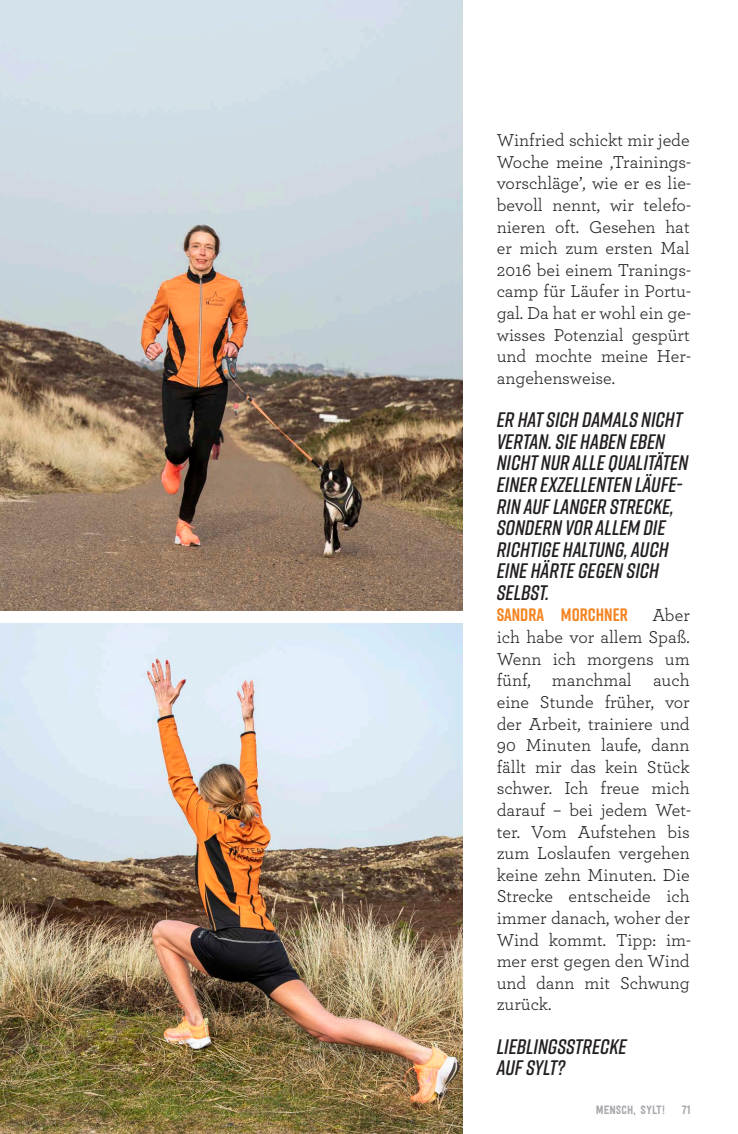
<style>
.page{position:relative;width:738px;height:1134px;background:#fff}
.page>*{position:absolute;margin:0;border:0;box-sizing:border-box;transform-origin:0 0}
.t1{font:italic 600 21px/21.6px "Rift";color:#231f20}
.t2{font:18px/21.6px "Archer";color:#231f20;text-align:justify}
.t3{font:700 18px "Rift";color:#f58420}
.t4{font:12px "Festivo Letters No.1";color:#a8a9ad}
</style>
<div class="page">
<img style="left:0;top:624px;width:462px;height:510px">
<img style="left:0;top:0;width:462px;height:611px">
<p class="t2" style="left:496px;top:129px;width:196px">Winfried schickt mir jede Woche meine ,Trainings&shy;vorschläge’, wie er es lie&shy;bevoll nennt, wir telefo&shy;nieren oft. Gesehen hat er mich zum ersten Mal 2016 bei einem Tranings&shy;camp für Läufer in Portu&shy;gal. Da hat er wohl ein ge&shy;wisses Potenzial gespürt und mochte meine Her&shy;angehensweise.</p>
<p class="t1" style="left:496px;top:408px;width:193px">ER HAT SICH DAMALS NICHT<br>VERTAN. SIE HABEN EBEN<br>NICHT NUR ALLE QUALITÄTEN<br>EINER EXZELLENTEN LÄUFE-<br>RIN AUF LANGER STRECKE,<br>SONDERN VOR ALLEM DIE<br>RICHTIGE HALTUNG, AUCH<br>EINE HÄRTE GEGEN SICH<br>SELBST.</p>
<p class="t3" style="left:496px;top:602px;width:132px">SANDRA MORCHNER</p>
<p class="t2" style="left:496px;top:604px;width:196px;text-indent:155px">Aber ich habe vor allem Spaß.<br>Wenn ich morgens um fünf, manchmal auch eine Stunde früher, vor der Arbeit, trainiere und 90 Minuten laufe, dann fällt mir das kein Stück schwer. Ich freue mich darauf – bei jedem Wet&shy;ter. Vom Aufstehen bis zum Loslaufen vergehen keine zehn Minuten. Die Strecke entscheide ich immer danach, woher der Wind kommt. Tipp: im&shy;mer erst gegen den Wind und dann mit Schwung zurück.</p>
<p class="t1" style="left:496px;top:1035px;width:131px">LIEBLINGSSTRECKE<br>AUF SYLT?</p>
<p class="t4" style="left:595px;top:1102px;width:71px">MENSCH, SYLT!</p>
<p class="t4" style="left:681px;top:1102px;width:10px">71</p>
</div>
